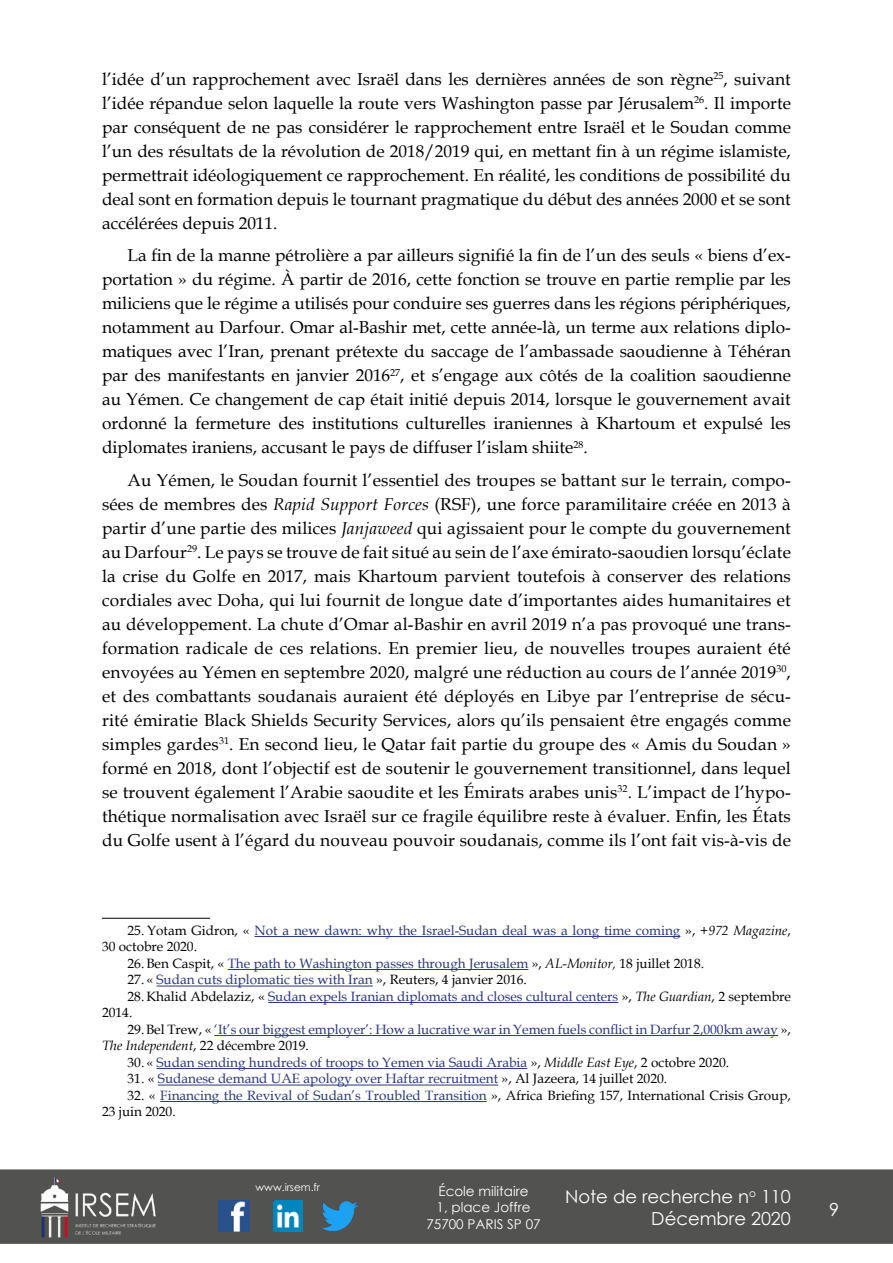
<style>
.page{position:relative;width:893px;height:1263px;background:#fff}
.page>*{position:absolute;margin:0;border:0;box-sizing:border-box;transform-origin:0 0}
.t1{font:18px/21.6px "Century Gothic";color:#fff;text-align:right}
.t2{font:17.25px/24px "Book Antiqua";color:#000;text-align:justify}
.t3{font:13.5px/16.5px "Book Antiqua";color:#283583}
.t4{font:13.5px/16.5px "Book Antiqua";color:#000}
.t5{font:13.5px/16.2px "Century Gothic";color:#fff;text-align:center}
.t6{font:10.5px "Century Gothic";color:#fff}
.s1{font-style:italic}
.s2{color:#000}
.s3{font-style:italic;color:#000}
.s4{color:#283583}
</style>
<div class="page">
<div style="left:0;top:1169px;width:893px;height:75px;background:#525251"></div>
<img style="left:39px;top:1169px;width:117px;height:75px">
<img style="left:322px;top:1201px;width:36px;height:30px">
<img style="left:218px;top:1200px;width:31px;height:32px">
<img style="left:274px;top:1200px;width:28px;height:32px">
<hr style="left:102px;top:918px;width:108px;height:1px;background:#000">
<hr style="left:255px;top:936px;width:425px;height:1px;background:#283583">
<hr style="left:228px;top:969px;width:300px;height:1px;background:#283583">
<hr style="left:157px;top:986px;width:216px;height:1px;background:#283583">
<hr style="left:268px;top:1002px;width:350px;height:1px;background:#283583">
<hr style="left:214px;top:1035px;width:564px;height:1px;background:#283583">
<hr style="left:157px;top:1068px;width:370px;height:1px;background:#283583">
<hr style="left:158px;top:1085px;width:340px;height:1px;background:#283583">
<hr style="left:160px;top:1101px;width:327px;height:1px;background:#283583">
<p class="t2" style="left:102px;top:67px;width:690px">l’idée d’un rapprochement avec Israël dans les dernières années de son règne<sup>25</sup>, suivant l’idée répandue selon laquelle la route vers Washington passe par Jérusalem<sup>26</sup>. Il importe par conséquent de ne pas considérer le rapprochement entre Israël et le Soudan comme l’un des résultats de la révolution de 2018/2019 qui, en mettant fin à un régime islamiste, permettrait idéologiquement ce rapprochement. En réalité, les conditions de possibilité du deal sont en formation depuis le tournant pragmatique du début des années 2000 et se sont accélérées depuis 2011.</p>
<p class="t2" style="left:102px;top:243px;width:690px;text-indent:26px">La fin de la manne pétrolière a par ailleurs signifié la fin de l’un des seuls « biens d’ex&shy;portation » du régime. À partir de 2016, cette fonction se trouve en partie remplie par les miliciens que le régime a utilisés pour conduire ses guerres dans les régions périphériques, notamment au Darfour. Omar al-Bashir met, cette année-là, un terme aux relations diplo&shy;matiques avec l’Iran, prenant prétexte du saccage de l’ambassade saoudienne à Téhéran par des manifestants en janvier 2016<sup>27</sup>, et s’engage aux côtés de la coalition saoudienne au Yémen. Ce changement de cap était initié depuis 2014, lorsque le gouvernement avait ordonné la fermeture des institutions culturelles iraniennes à Khartoum et expulsé les diplomates iraniens, accusant le pays de diffuser l’islam shiite<sup>28</sup>.</p>
<p class="t2" style="left:102px;top:468px;width:690px;text-indent:26px">Au Yémen, le Soudan fournit l’essentiel des troupes se battant sur le terrain, compo&shy;sées de membres des <span class="s1">Rapid Support Forces</span> (RSF), une force paramilitaire créée en 2013 à partir d’une partie des milices <span class="s1">Janjaweed</span> qui agissaient pour le compte du gouvernement au Darfour<sup>29</sup>. Le pays se trouve de fait situé au sein de l’axe émirato-saoudien lorsqu’éclate la crise du Golfe en 2017, mais Khartoum parvient toutefois à conserver des relations cordiales avec Doha, qui lui fournit de longue date d’importantes aides humanitaires et au développement. La chute d’Omar al-Bashir en avril 2019 n’a pas provoqué une trans&shy;formation radicale de ces relations. En premier lieu, de nouvelles troupes auraient été envoyées au Yémen en septembre 2020, malgré une réduction au cours de l’année 2019<sup>30</sup>, et des combattants soudanais auraient été déployés en Libye par l’entreprise de sécu&shy;rité émiratie Black Shields Security Services, alors qu’ils pensaient être engagés comme simples gardes<sup>31</sup>. En second lieu, le Qatar fait partie du groupe des « Amis du Soudan » formé en 2018, dont l’objectif est de soutenir le gouvernement transitionnel, dans lequel se trouvent également l’Arabie saoudite et les Émirats arabes unis<sup>32</sup>. L’impact de l’hypo&shy;thétique normalisation avec Israël sur ce fragile équilibre reste à évaluer. Enfin, les États du Golfe usent à l’égard du nouveau pouvoir soudanais, comme ils l’ont fait vis-à-vis de</p>
<p class="t3" style="left:128px;top:921px;width:665px"><span class="s2">25. Yotam Gidron, «</span> Not a new dawn: why the Israel-Sudan deal was a long time coming <span class="s2">»,</span> <span class="s3">+972 Magazine</span><span class="s2">,</span></p>
<p class="t4" style="left:102px;top:938px;width:97px">30 octobre 2020.</p>
<p class="t3" style="left:128px;top:954px;width:578px"><span class="s2">26.Ben Caspit, «</span> The path to Washington passes through Jerusalem <span class="s2">»,</span> <span class="s3">AL-Monitor,</span> <span class="s2">18 juillet 2018.</span></p>
<p class="t3" style="left:128px;top:971px;width:401px"><span class="s2">27. «</span> Sudan cuts diplomatic ties with Iran <span class="s2">», Reuters, 4 janvier 2016.</span></p>
<p class="t3" style="left:102px;top:987px;width:690px;text-indent:25px"><span class="s2">28. Khalid Abdelaziz, «</span> Sudan expels Iranian diplomats and closes cultural centers <span class="s2">»,</span> <span class="s3">The Guardian</span><span class="s2">, 2 septembre<br>2014.</span></p>
<p class="t3" style="left:102px;top:1020px;width:690px;text-indent:26px"><span class="s2">29.Bel Trew, «</span> ‘It’s our biggest employer’: How a lucrative war in Yemen fuels conflict in Darfur 2,000km away <span class="s2">»,<br></span><span class="s3">The Independent</span><span class="s2">, 22 décembre 2019.</span></p>
<p class="t3" style="left:128px;top:1053px;width:603px"><span class="s2">30. «</span> Sudan sending hundreds of troops to Yemen via Saudi Arabia <span class="s2">»,</span> <span class="s3">Middle East Eye</span><span class="s2">, 2 octobre 2020.</span></p>
<p class="t3" style="left:128px;top:1070px;width:541px"><span class="s2">31. «</span> Sudanese demand UAE apology over Haftar recruitment <span class="s2">», Al Jazeera, 14 juillet 2020.</span></p>
<p class="t4" style="left:102px;top:1086px;width:690px;text-indent:25px">32. « <span class="s4">Financing the Revival of Sudan’s Troubled Transition</span> », Africa Briefing 157, International Crisis Group,<br>23 juin 2020.</p>
<p class="t6" style="left:256px;top:1179px;width:66px">www.irsem.fr</p>
<p class="t5" style="left:426px;top:1183px;width:116px">École militaire<br>1, place Joffre<br>75700 PARIS SP 07</p>
<p class="t1" style="left:565px;top:1185px;width:227px">Note de recherche n<sup>o</sup> 110<br>Décembre 2020</p>
<p class="t1" style="left:829px;top:1198px;width:11px">9</p>
</div>
